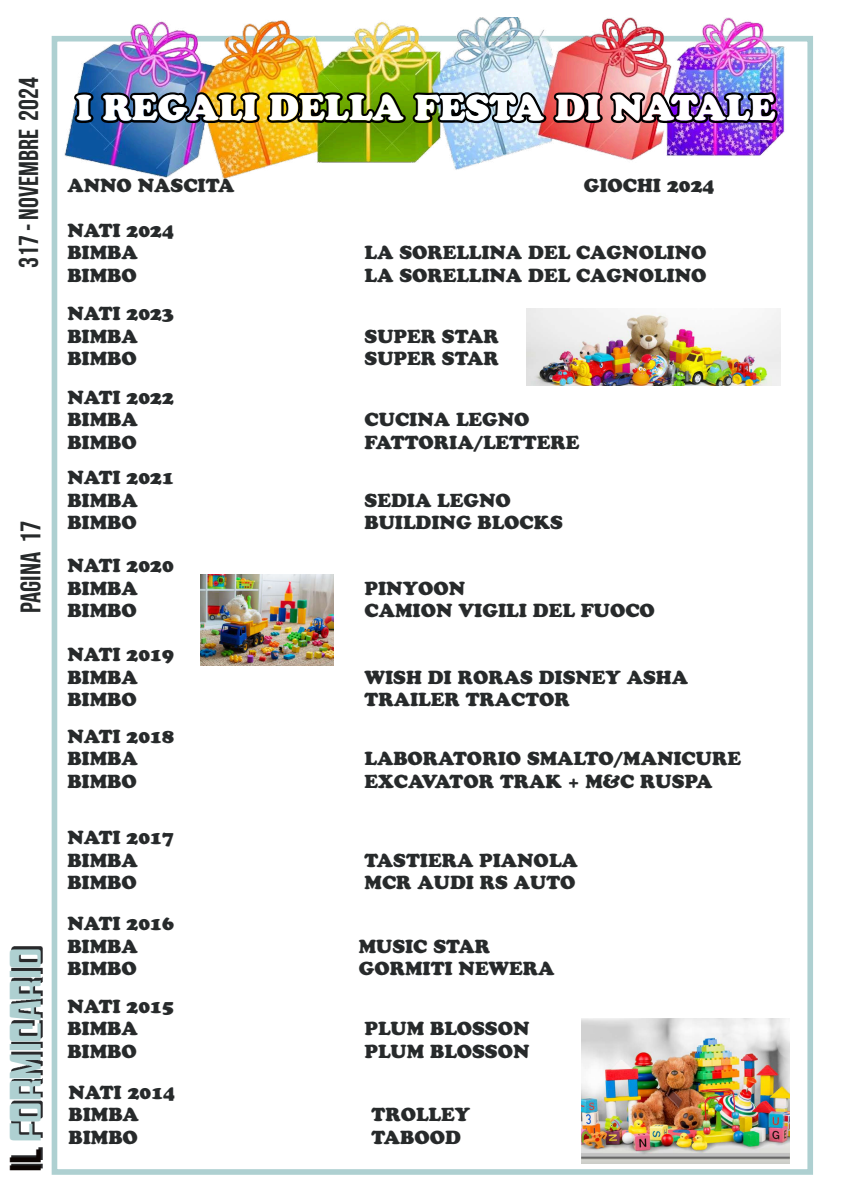
<style>
.page{position:relative;width:849px;height:1200px;background:#fff}
.page>*{position:absolute;margin:0;border:0;box-sizing:border-box;transform-origin:0 0}
.t1{font:700 38.44px "Gyparody Rg";color:#aed0d1}
.t2{font:35.62px "Cooper Black Std";color:#fff}
.t3{font:28.25px "Bebas Neue";color:#272a2b}
.t4{font:27.38px "Bebas Neue";color:#272a2b}
.t5{font:18.75px/22.5px "Cooper Black Std";color:#272a2b}
.s1{font-family:"Bebas Neue";font-weight:400;font-size:43.94px;color:#0c0402}
</style>
<div class="page">
<img style="left:526px;top:309px;width:254px;height:76px">
<div style="left:52px;top:36px;width:761px;height:1139px;border:6px solid #aed0d1"></div>
<img style="left:60px;top:17px;width:731px;height:162px">
<img style="left:11px;top:918px;width:46px;height:257px">
<img style="left:200px;top:575px;width:133px;height:91px">
<img style="left:581px;top:1019px;width:208px;height:145px">
<img style="left:74px;top:92px;width:703px;height:31px">
<h3 class="t4" style="left:14px;top:268px;width:192px;rotate:-90deg">317 - NOVEMBRE 2024</h3>
<h3 class="t3" style="left:15px;top:613px;width:94px;rotate:-90deg">PAGINA 17</h3>
<h1 class="t1" style="left:2px;top:1172px;width:226px;rotate:-90deg"><span class="s1">IL</span> Formicario</h1>
<h2 class="t2" style="left:76px;top:86px;width:700px">I REGALI DELLA FESTA DI NATALE</h2>
<p class="t5" style="left:67px;top:174px;width:168px">ANNO NASCITA</p>
<p class="t5" style="left:583px;top:174px;width:132px">GIOCHI 2024</p>
<p class="t5" style="left:67px;top:219px;width:108px">NATI 2024<br>BIMBA</p>
<p class="t5" style="left:364px;top:241px;width:343px">LA SORELLINA DEL CAGNOLINO</p>
<p class="t5" style="left:67px;top:264px;width:71px">BIMBO</p>
<p class="t5" style="left:364px;top:264px;width:343px">LA SORELLINA DEL CAGNOLINO</p>
<p class="t5" style="left:67px;top:303px;width:108px">NATI 2023<br>BIMBA</p>
<p class="t5" style="left:364px;top:325px;width:135px">SUPER STAR</p>
<p class="t5" style="left:67px;top:348px;width:71px">BIMBO</p>
<p class="t5" style="left:364px;top:348px;width:135px">SUPER STAR</p>
<p class="t5" style="left:67px;top:386px;width:108px">NATI 2022<br>BIMBA</p>
<p class="t5" style="left:364px;top:408px;width:166px">CUCINA LEGNO</p>
<p class="t5" style="left:67px;top:431px;width:71px">BIMBO</p>
<p class="t5" style="left:364px;top:431px;width:216px">FATTORIA/LETTERE</p>
<p class="t5" style="left:67px;top:467px;width:108px">NATI 2021<br>BIMBA</p>
<p class="t5" style="left:364px;top:489px;width:148px">SEDIA LEGNO</p>
<p class="t5" style="left:67px;top:512px;width:71px">BIMBO</p>
<p class="t5" style="left:364px;top:512px;width:200px">BUILDING BLOCKS</p>
<p class="t5" style="left:67px;top:554px;width:108px">NATI 2020<br>BIMBA</p>
<p class="t5" style="left:364px;top:577px;width:102px">PINYOON</p>
<p class="t5" style="left:67px;top:599px;width:71px">BIMBO</p>
<p class="t5" style="left:364px;top:599px;width:292px">CAMION VIGILI DEL FUOCO</p>
<p class="t5" style="left:67px;top:643px;width:108px">NATI 2019<br>BIMBA</p>
<p class="t5" style="left:364px;top:666px;width:325px">WISH DI RORAS DISNEY ASHA</p>
<p class="t5" style="left:67px;top:688px;width:71px">BIMBO</p>
<p class="t5" style="left:364px;top:688px;width:207px">TRAILER TRACTOR</p>
<p class="t5" style="left:67px;top:725px;width:108px">NATI 2018<br>BIMBA</p>
<p class="t5" style="left:364px;top:748px;width:378px">LABORATORIO SMALTO/MANICURE</p>
<p class="t5" style="left:67px;top:770px;width:71px">BIMBO</p>
<p class="t5" style="left:364px;top:770px;width:349px">EXCAVATOR TRAK + M&amp;C RUSPA</p>
<p class="t5" style="left:67px;top:826px;width:108px">NATI 2017<br>BIMBA</p>
<p class="t5" style="left:364px;top:849px;width:215px">TASTIERA PIANOLA</p>
<p class="t5" style="left:67px;top:871px;width:71px">BIMBO</p>
<p class="t5" style="left:364px;top:871px;width:212px">MCR AUDI RS AUTO</p>
<p class="t5" style="left:67px;top:913px;width:108px">NATI 2016<br>BIMBA</p>
<p class="t5" style="left:358px;top:935px;width:133px">MUSIC STAR</p>
<p class="t5" style="left:67px;top:958px;width:71px">BIMBO</p>
<p class="t5" style="left:358px;top:958px;width:197px">GORMITI NEWERA</p>
<p class="t5" style="left:67px;top:995px;width:108px">NATI 2015<br>BIMBA</p>
<p class="t5" style="left:364px;top:1017px;width:166px">PLUM BLOSSON</p>
<p class="t5" style="left:67px;top:1040px;width:71px">BIMBO</p>
<p class="t5" style="left:364px;top:1040px;width:166px">PLUM BLOSSON</p>
<p class="t5" style="left:69px;top:1081px;width:108px">NATI 2014<br>BIMBA</p>
<p class="t5" style="left:371px;top:1104px;width:100px">TROLLEY</p>
<p class="t5" style="left:69px;top:1126px;width:71px">BIMBO</p>
<p class="t5" style="left:371px;top:1126px;width:91px">TABOOD</p>
</div>
